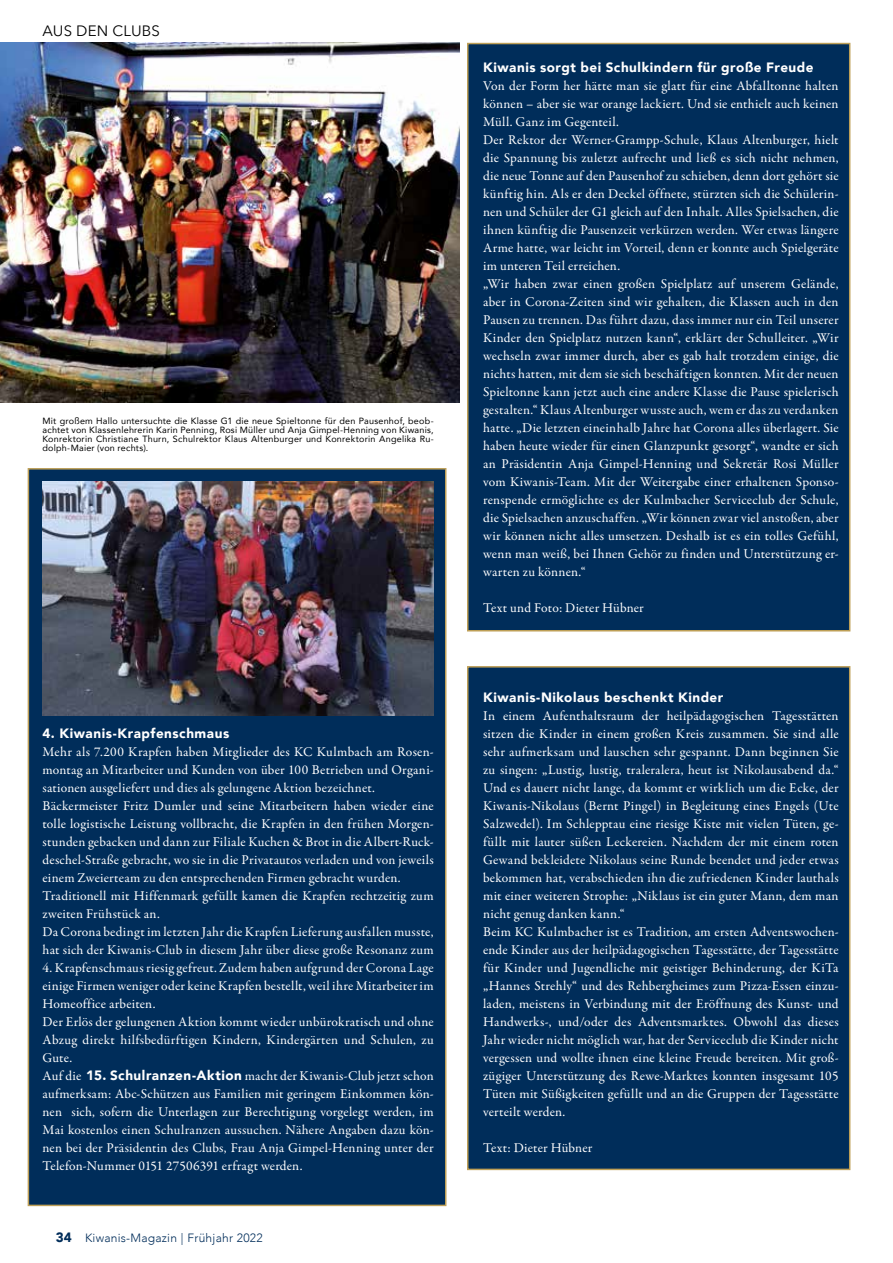
<style>
.page{position:relative;width:893px;height:1263px;background:#fff}
.page>*{position:absolute;margin:0;border:0;box-sizing:border-box;transform-origin:0 0}
.t1{font:15px "Avenir Next";letter-spacing:.01em;color:#000}
.t2{font:13.5px/18px "Garamond Premr Pro";letter-spacing:.015em;color:#fff}
.t3{font:900 13.5px "Avenir";letter-spacing:.04em;color:#fff}
.t4{font:300 12px "Avenir";letter-spacing:.02em;color:#002d5a}
.t5{font:9px/9px "Avenir";letter-spacing:.025em;color:#000;text-align:justify}
.s1{font-family:"Avenir";font-weight:900}
.s2{font-weight:900;font-size:13.5px}
</style>
<div class="page">
<div style="left:467px;top:43px;width:383px;height:588px;background:#002d5a;border:2px solid #be9f56"></div>
<img style="left:0;top:43px;width:459px;height:360px">
<div style="left:467px;top:666px;width:383px;height:504px;background:#002d5a;border:2px solid #be9f56"></div>
<div style="left:28px;top:468px;width:418px;height:738px;background:#002d5a;border:2px solid #be9f56"></div>
<img style="left:43px;top:482px;width:391px;height:234px">
<p class="t1" style="left:43px;top:18px;width:119px">AUS DEN CLUBS</p>
<p class="t5" style="left:43px;top:416px;width:393px">Mit großem Hallo untersuchte die Klasse G1 die neue Spieltonne für den Pausenhof, beob&shy;achtet von Klassenlehrerin Karin Penning, Rosi Müller und Anja Gimpel-Henning von Kiwanis, Konrektorin Christiane Thurn, Schulrektor Klaus Altenburger und Konrektorin Angelika Ru&shy;dolph-Maier (von rechts).</p>
<p class="t3" style="left:43px;top:722px;width:188px">4. Kiwanis-Krapfenschmaus</p>
<p class="t2" style="left:43px;top:743px;width:393px">Mehr als 7.200 Krapfen haben Mitglieder des KC Kulmbach am Rosen&shy;montag an Mitarbeiter und Kunden von über 100 Betrieben und Organi&shy;sationen ausgeliefert und dies als gelungene Aktion bezeichnet.<br>Bäckermeister Fritz Dumler und seine Mitarbeitern haben wieder eine tolle logistische Leistung vollbracht, die Krapfen in den frühen Morgen&shy;stunden gebacken und dann zur Filiale Kuchen &amp; Brot in die Albert-Ruck&shy;deschel-Straße gebracht, wo sie in die Privatautos verladen und von jeweils einem Zweierteam zu den entsprechenden Firmen gebracht wurden.<br>Traditionell mit Hiffenmark gefüllt kamen die Krapfen rechtzeitig zum zweiten Frühstück an.<br>Da Corona bedingt im letzten Jahr die Krapfen Lieferung ausfallen musste, hat sich der Kiwanis-Club in diesem Jahr über diese große Resonanz zum</p>
<p class="t2" style="left:43px;top:959px;width:393px">4. Krapfenschmaus riesig gefreut. Zudem haben aufgrund der Corona Lage einige Firmen weniger oder keine Krapfen bestellt, weil ihre Mitarbeiter im Homeoffice arbeiten.<br>Der Erlös der gelungenen Aktion kommt wieder unbürokratisch und ohne Abzug direkt hilfsbedürftigen Kindern, Kindergärten und Schulen, zu Gute.<br>Auf die <span class="s1">15. Schulranzen-Aktion</span> macht der Kiwanis-Club jetzt schon aufmerksam: Abc-Schützen aus Familien mit geringem Einkommen kön&shy;nen sich, sofern die Unterlagen zur Berechtigung vorgelegt werden, im Mai kostenlos einen Schulranzen aussuchen. Nähere Angaben dazu kön&shy;nen bei der Präsidentin des Clubs, Frau Anja Gimpel-Henning unter der Telefon-Nummer 0151 27506391 erfragt werden.</p>
<p class="t4" style="left:56px;top:1230px;width:208px"><span class="s2">34</span> Kiwanis-Magazin | Frühjahr 2022</p>
<p class="t3" style="left:483px;top:56px;width:332px">Kiwanis sorgt bei Schulkindern für große Freude</p>
<p class="t2" style="left:483px;top:77px;width:357px">Von der Form her hätte man sie glatt für eine Abfalltonne halten können – aber sie war orange lackiert. Und sie enthielt auch keinen Müll. Ganz im Gegenteil.<br>Der Rektor der Werner-Grampp-Schule, Klaus Altenburger, hielt die Spannung bis zuletzt aufrecht und ließ es sich nicht nehmen, die neue Tonne auf den Pausenhof zu schieben, denn dort gehört sie künftig hin. Als er den Deckel öffnete, stürzten sich die Schülerin&shy;nen und Schüler der G1 gleich auf den Inhalt. Alles Spielsachen, die ihnen künftig die Pausenzeit verkürzen werden. Wer etwas längere Arme hatte, war leicht im Vorteil, denn er konnte auch Spielgeräte im unteren Teil erreichen.<br>„Wir haben zwar einen großen Spielplatz auf unserem Gelände, aber in Corona-Zeiten sind wir gehalten, die Klassen auch in den Pausen zu trennen. Das führt dazu, dass immer nur ein Teil unserer Kinder den Spielplatz nutzen kann“, erklärt der Schulleiter. „Wir wechseln zwar immer durch, aber es gab halt trotzdem einige, die nichts hatten, mit dem sie sich beschäftigen konnten. Mit der neuen Spieltonne kann jetzt auch eine andere Klasse die Pause spielerisch gestalten.“ Klaus Altenburger wusste auch, wem er das zu verdanken hatte. „Die letzten eineinhalb Jahre hat Corona alles überlagert. Sie haben heute wieder für einen Glanzpunkt gesorgt“, wandte er sich an Präsidentin Anja Gimpel-Henning und Sekretär Rosi Müller vom Kiwanis-Team. Mit der Weitergabe einer erhaltenen Sponso&shy;renspende ermöglichte es der Kulmbacher Serviceclub der Schule, die Spielsachen anzuschaffen. „Wir können zwar viel anstoßen, aber wir können nicht alles umsetzen. Deshalb ist es ein tolles Gefühl, wenn man weiß, bei Ihnen Gehör zu finden und Unterstützung er&shy;warten zu können.“</p>
<p class="t2" style="left:483px;top:599px;width:162px">Text und Foto: Dieter Hübner</p>
<p class="t3" style="left:483px;top:686px;width:242px">Kiwanis-Nikolaus beschenkt Kinder</p>
<p class="t2" style="left:483px;top:707px;width:357px">In einem Aufenthaltsraum der heilpädagogischen Tagesstätten sitzen die Kinder in einem großen Kreis zusammen. Sie sind alle sehr aufmerksam und lauschen sehr gespannt. Dann beginnen Sie zu singen: „Lustig, lustig, traleralera, heut ist Nikolausabend da.“ Und es dauert nicht lange, da kommt er wirklich um die Ecke, der Kiwanis-Nikolaus (Bernt Pingel) in Begleitung eines Engels (Ute Salzwedel). Im Schlepptau eine riesige Kiste mit vielen Tüten, ge&shy;füllt mit lauter süßen Leckereien. Nachdem der mit einem roten Gewand bekleidete Nikolaus seine Runde beendet und jeder etwas bekommen hat, verabschieden ihn die zufriedenen Kinder lauthals mit einer weiteren Strophe: „Niklaus ist ein guter Mann, dem man nicht genug danken kann.“<br>Beim KC Kulmbacher ist es Tradition, am ersten Adventswochen&shy;ende Kinder aus der heilpädagogischen Tagesstätte, der Tagesstätte für Kinder und Jugendliche mit geistiger Behinderung, der KiTa „Hannes Strehly“ und des Rehbergheimes zum Pizza-Essen einzu&shy;laden, meistens in Verbindung mit der Eröffnung des Kunst- und Handwerks-, und/oder des Adventsmarktes. Obwohl das dieses Jahr wieder nicht möglich war, hat der Serviceclub die Kinder nicht vergessen und wollte ihnen eine kleine Freude bereiten. Mit groß&shy;zügiger Unterstützung des Rewe-Marktes konnten insgesamt 105<br>Tüten mit Süßigkeiten gefüllt und an die Gruppen der Tagesstätte verteilt werden.</p>
<p class="t2" style="left:483px;top:1139px;width:111px">Text: Dieter Hübner</p>
</div>
